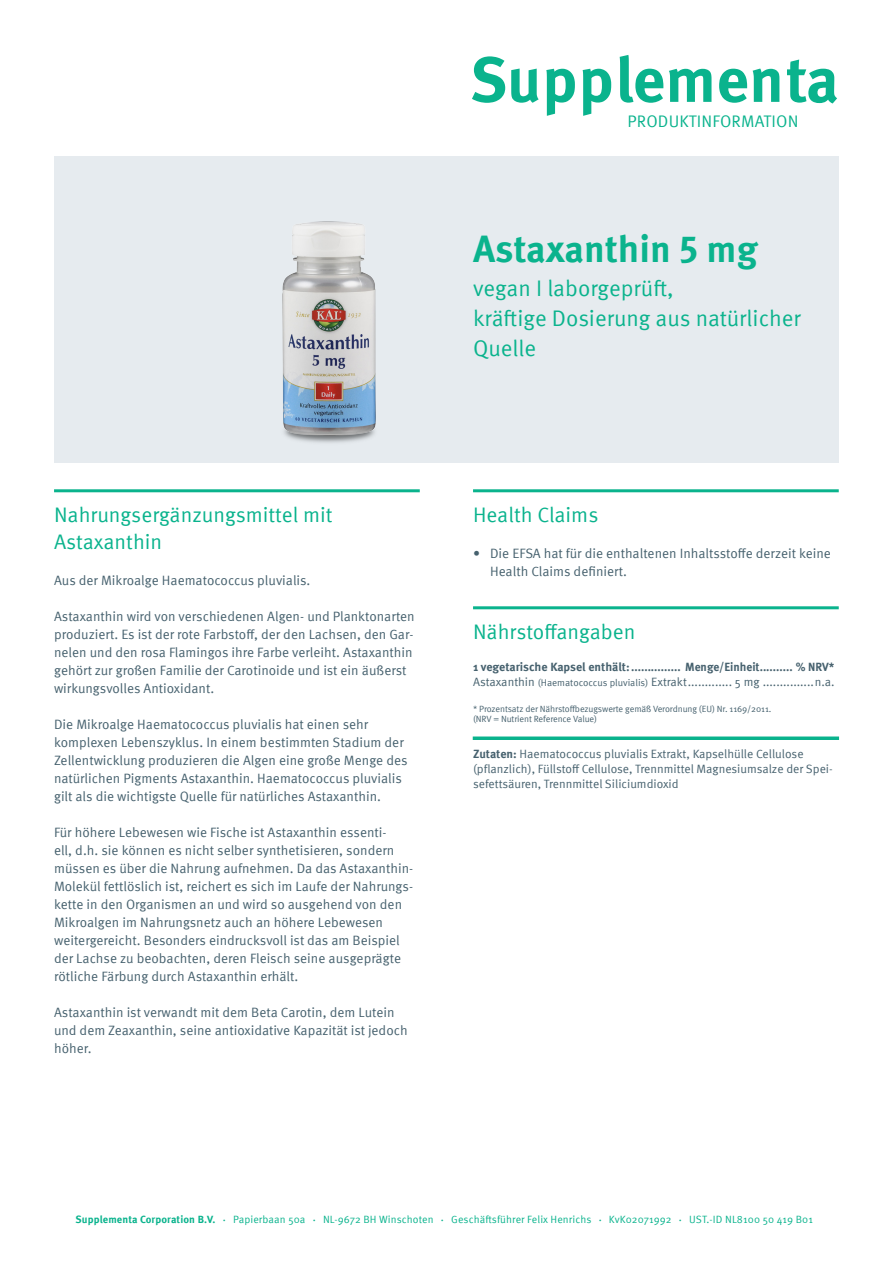
<style>
.page{position:relative;width:893px;height:1263px;background:#fff}
.page>*{position:absolute;margin:0;border:0;box-sizing:border-box;transform-origin:0 0}
.Produkt_Titel{font:700 63.45px "Meta Pro";color:#0ab38d}
.Produkt_Titel-2{font:700 37.5px "Meta Pro";color:#0ab38d}
.Produkt_Subline{font:22.5px/30px "Meta Pro";color:#0ab38d}
.Headline-Grün{font:21px/27px "Meta Pro";color:#0ab38d}
.t1{font:16.65px "Meta Pro";letter-spacing:.01em;color:#0ab38d}
.Fließtext{font:13.5px/18px "Meta Pro";color:#46616e}
.Fließtext_klein{font:12px/15px "Meta Pro";color:#46616e}
.Nährstoffangaben{font:12px "Meta Pro";color:#46616e}
.Nährstoffangaben-2{font:700 12px "Meta Pro";color:#46616e}
.t2{font:10.5px "Meta Pro";letter-spacing:.01em;color:#0ab38d}
.t3{font:700 10.5px "Meta Pro";letter-spacing:.01em;color:#0ab38d}
.Nährstoffangaben-3{font:9px/10.5px "Meta Pro";letter-spacing:-.01em;color:#46616e}
.s1{font-size:9.75px}
.s2{font-weight:700}
.s3{font-size:4.5px}
</style>
<div class="page">
<div style="left:54px;top:156px;width:785px;height:306px;background:#e6ebef"></div>
<img style="left:282px;top:221px;width:94px;height:222px">
<hr style="left:54px;top:489px;width:366px;height:3px;background:#0ab38d">
<hr style="left:473px;top:489px;width:366px;height:3px;background:#0ab38d">
<hr style="left:473px;top:606px;width:366px;height:3px;background:#0ab38d">
<svg style="left:473px;top:736px;width:366px;height:4px"></svg>
<p class="Produkt_Titel" style="left:470px;top:30px;width:371px">Supplementa</p>
<p class="t1" style="left:628px;top:109px;width:172px">PRODUKTINFORMATION</p>
<p class="Headline-Grün" style="left:54px;top:500px;width:280px">Nahrungsergänzungsmittel mit<br>Astaxanthin</p>
<p class="Fließtext" style="left:54px;top:570px;width:258px">Aus der Mikroalge Haematococcus pluvialis.</p>
<p class="Fließtext" style="left:54px;top:606px;width:362px">Astaxanthin wird von verschiedenen Algen- und Planktonarten produziert. Es ist der rote Farbstoff, der den Lachsen, den Gar&shy;nelen und den rosa Flamingos ihre Farbe verleiht. Astaxanthin gehört zur großen Familie der Carotinoide und ist ein äußerst wirkungsvolles Antioxidant.</p>
<p class="Fließtext" style="left:54px;top:714px;width:355px">Die Mikroalge Haematococcus pluvialis hat einen sehr komplexen Lebenszyklus. In einem bestimmten Stadium der Zellentwicklung produzieren die Algen eine große Menge des natürlichen Pigments Astaxanthin. Haematococcus pluvialis gilt als die wichtigste Quelle für natürliches Astaxanthin.</p>
<p class="Fließtext" style="left:54px;top:822px;width:361px">Für höhere Lebewesen wie Fische ist Astaxanthin essenti-<br>ell, d.h. sie können es nicht selber synthetisieren, sondern müssen es über die Nahrung aufnehmen. Da das Astaxanthin-Molekül fettlöslich ist, reichert es sich im Laufe der Nahrungs&shy;kette in den Organismen an und wird so ausgehend von den Mikroalgen im Nahrungsnetz auch an höhere Lebewesen weitergereicht. Besonders eindrucksvoll ist das am Beispiel der Lachse zu beobachten, deren Fleisch seine ausgeprägte rötliche Färbung durch Astaxanthin erhält.</p>
<p class="Fließtext" style="left:54px;top:1002px;width:355px">Astaxanthin ist verwandt mit dem Beta Carotin, dem Lutein und dem Zeaxanthin, seine antioxidative Kapazität ist jedoch höher.</p>
<p class="Produkt_Titel-2" style="left:473px;top:219px;width:286px">Astaxanthin 5 mg</p>
<p class="Produkt_Subline" style="left:473px;top:272px;width:329px">vegan I laborgeprüft,<br>kräftige Dosierung aus natürlicher<br>Quelle</p>
<p class="Headline-Grün" style="left:473px;top:500px;width:127px">Health Claims</p>
<p class="Fließtext" style="left:490px;top:543px;width:342px;text-indent:-17px">• Die EFSA hat für die enthaltenen Inhaltsstoffe derzeit keine<br>Health Claims definiert.</p>
<p class="Headline-Grün" style="left:473px;top:617px;width:164px">Nährstoffangaben</p>
<p class="Nährstoffangaben-2" style="left:473px;top:658px;width:363px">1 vegetarische Kapsel enthält:............... Menge/Einheit.......... % NRV*</p>
<p class="Nährstoffangaben" style="left:473px;top:673px;width:363px">Astaxanthin <span class="s1">(Haematococcus pluvialis)</span> Extrakt............. 5 mg ...............n.a.</p>
<p class="Nährstoffangaben-3" style="left:473px;top:703px;width:300px">* Prozentsatz der Nährstoffbezugswerte gemäß Verordnung (EU) Nr. 1169/2011. (NRV = Nutrient Reference Value)</p>
<p class="Fließtext_klein" style="left:473px;top:746px;width:361px"><span class="s2">Zutaten:</span> Haematococcus pluvialis Extrakt, Kapselhülle Cellulose (pflanzlich), Füllstoff Cellulose, Trennmittel Magnesiumsalze der Spei&shy;sefettsäuren, Trennmittel Siliciumdioxid</p>
<p class="t3" style="left:76px;top:1211px;width:141px">Supplementa Corporation B.V.</p>
<p class="t2" style="left:223px;top:1211px;width:84px"><span class="s3">•</span> Papierbaan 50a</p>
<p class="t2" style="left:313px;top:1211px;width:122px"><span class="s3">•</span> NL-9672 BH Winschoten</p>
<p class="t2" style="left:441px;top:1211px;width:152px"><span class="s3">•</span> Geschäftsführer Felix Henrichs</p>
<p class="t2" style="left:599px;top:1211px;width:74px"><span class="s3">•</span> KvK02071992</p>
<p class="t2" style="left:679px;top:1211px;width:135px"><span class="s3">•</span> UST.-ID NL8100 50 419 B01</p>
</div>
